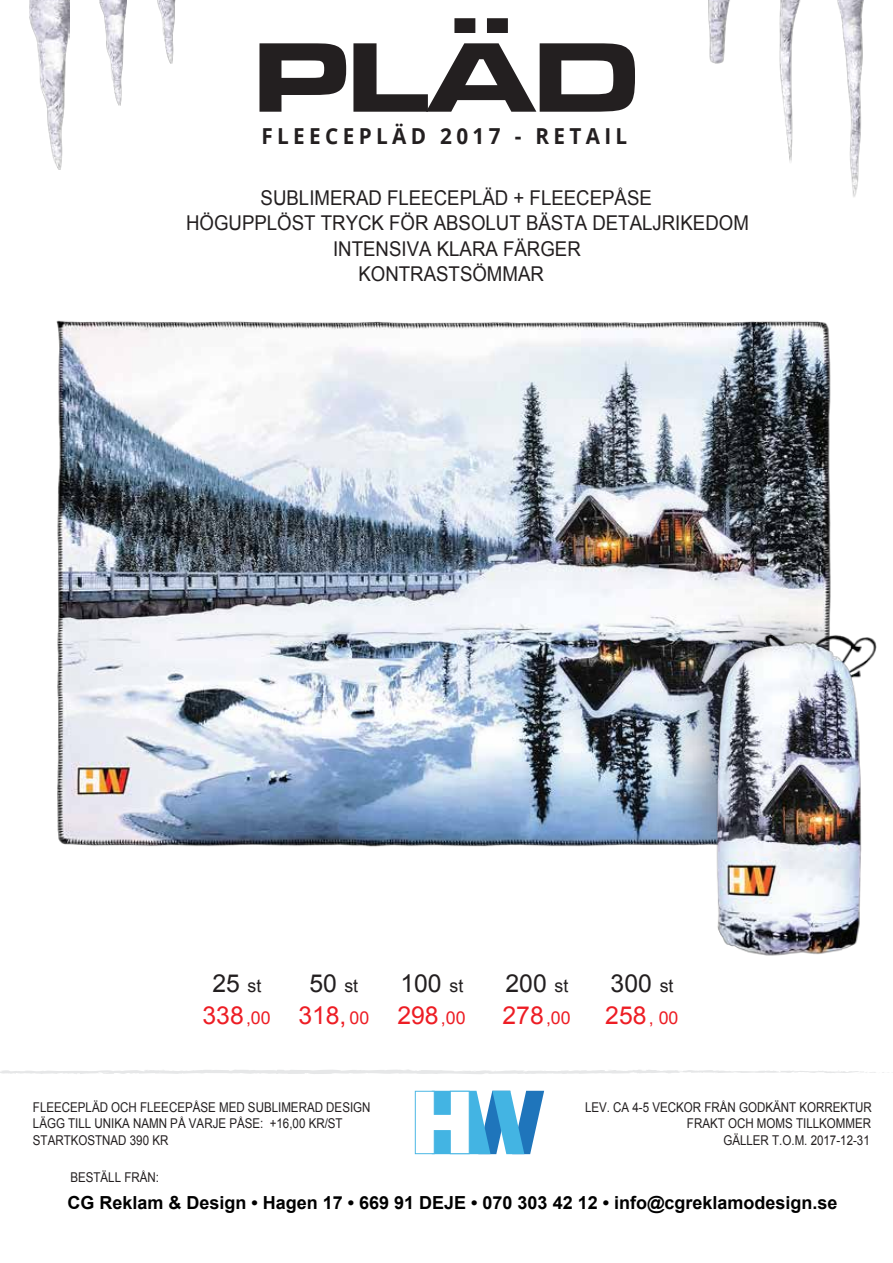
<style>
.page{position:relative;width:893px;height:1263px;background:#fff}
.page>*{position:absolute;margin:0;border:0;box-sizing:border-box;transform-origin:0 0}
.t1{font:700 expanded 102.45px "Microgramma DOT";color:#231f20;scale:1.06 1}
.t2{font:24.75px "Arial";color:#ed1d24}
.t3{font:24.75px "Arial";color:#231f20}
.t4{font:700 22.05px "Open Sans";letter-spacing:.21em;color:#231f20;scale:.94 1}
.t5{font:20.4px "Arial";color:#231f20;scale:.91 1}
.t6{font:700 18px "Arial";color:#000}
.t7{font:13.5px/16.5px "Arial";color:#231f20;text-align:right;scale:.86 1}
.s1{font-size:17.7px}
</style>
<div class="page">
<svg style="left:0;top:1069px;width:889px;height:5px"></svg>
<img style="left:56px;top:320px;width:775px;height:527px">
<img style="left:655px;top:592px;width:174px;height:18px">
<img style="left:651px;top:610px;width:226px;height:346px">
<img style="left:708px;top:0;width:156px;height:197px">
<img style="left:29px;top:0;width:40px;height:169px">
<img style="left:99px;top:0;width:28px;height:105px">
<img style="left:157px;top:0;width:19px;height:64px">
<svg style="left:415px;top:1091px;width:129px;height:63px"></svg>
<h1 class="t1" style="left:254px;top:8px;width:364px">PLÄD</h1>
<h3 class="t4" style="left:262px;top:120px;width:391px">FLEECEPLÄD 2017 - RETAIL</h3>
<h3 class="t5" style="left:261px;top:184px;width:432px">SUBLIMERAD FLEECEPLÄD + FLEECEPÅSE</h3>
<h3 class="t5" style="left:186px;top:210px;width:620px">HÖGUPPLÖST TRYCK FÖR ABSOLUT BÄSTA DETALJRIKEDOM</h3>
<h3 class="t5" style="left:333px;top:235px;width:274px">INTENSIVA KLARA FÄRGER</h3>
<h3 class="t5" style="left:358px;top:261px;width:205px">KONTRASTSÖMMAR</h3>
<h2 class="t3" style="left:213px;top:967px;width:50px">25 <span class="s1">st</span></h2>
<h2 class="t3" style="left:309px;top:967px;width:50px">50 <span class="s1">st</span></h2>
<h2 class="t3" style="left:400px;top:967px;width:64px">100 <span class="s1">st</span></h2>
<h2 class="t3" style="left:505px;top:967px;width:64px">200 <span class="s1">st</span></h2>
<h2 class="t3" style="left:611px;top:967px;width:64px">300 <span class="s1">st</span></h2>
<h2 class="t2" style="left:202px;top:999px;width:265px">338<span class="s1">,00</span> 318, <span class="s1">00</span> 298<span class="s1">,00</span></h2>
<h2 class="t2" style="left:502px;top:999px;width:70px">278<span class="s1">,00</span></h2>
<h2 class="t2" style="left:605px;top:999px;width:75px">258<span class="s1">, 00</span></h2>
<p class="t7" style="left:33px;top:1099px;width:394px;text-align:left">FLEECEPLÄD OCH FLEECEPÅSE MED SUBLIMERAD DESIGN<br>LÄGG TILL UNIKA NAMN PÅ VARJE PÅSE: +16,00 KR/ST<br>STARTKOSTNAD 390 KR</p>
<p class="t7" style="left:70px;top:1169px;width:104px">BESTÄLL FRÅN:</p>
<p class="t7" style="left:585px;top:1099px;width:335px">LEV. CA 4-5 VECKOR FRÅN GODKÄNT KORREKTUR<br>FRAKT OCH MOMS TILLKOMMER<br>GÄLLER T.O.M. 2017-12-31</p>
<h3 class="t6" style="left:68px;top:1191px;width:772px">CG Reklam &amp; Design • Hagen 17 • 669 91 DEJE • 070 303 42 12 • info@cgreklamodesign.se</h3>
</div>
